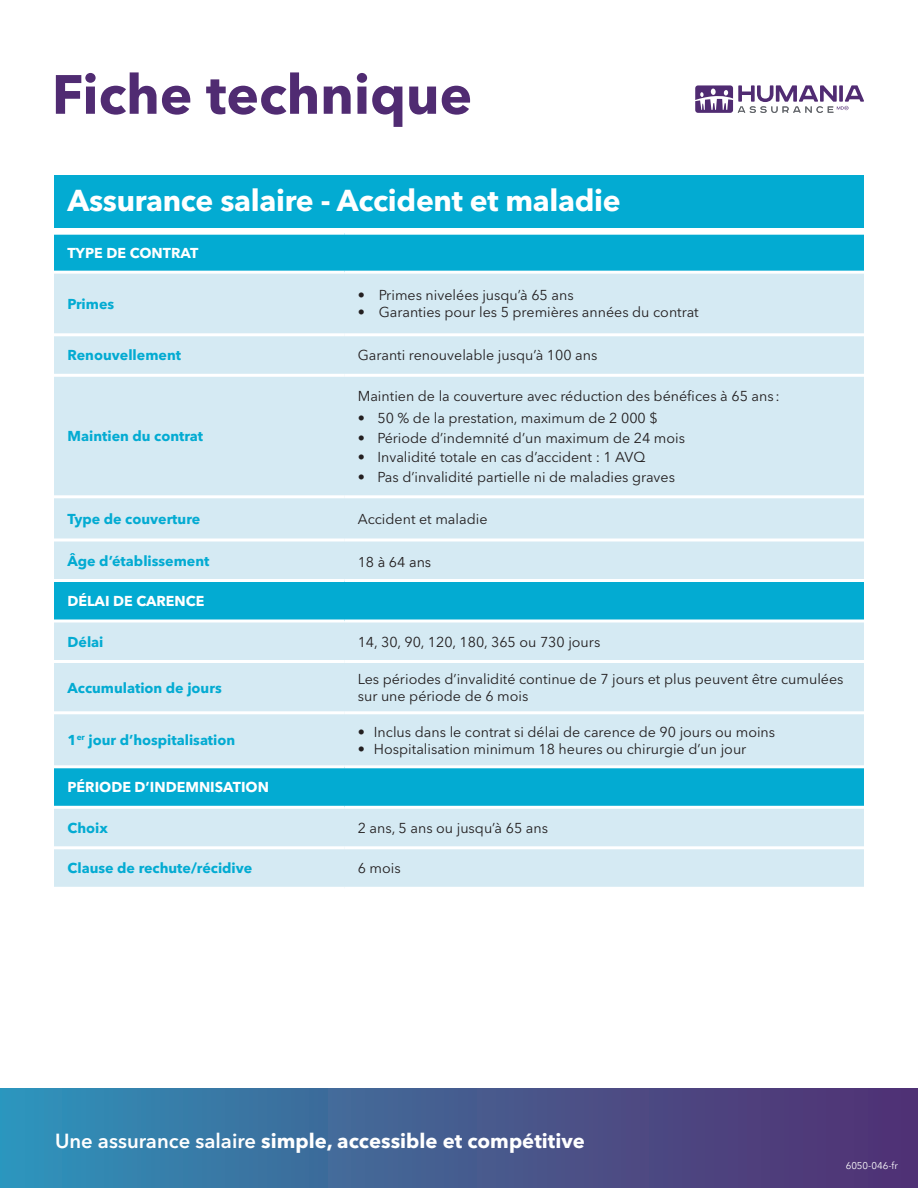
<style>
.page{position:relative;width:918px;height:1188px;background:#fff}
.page>*{position:absolute;margin:0;border:0;box-sizing:border-box;transform-origin:0 0}
.t1{font:700 54.75px "Avenir Next LT Pro";color:#502b72}
.t2{font:700 30px "Avenir Next LT Pro";letter-spacing:-.01em;color:#fff}
.t3{font:700 20.25px "Avenir Next LT Pro";color:#fff}
.t4{font:14.25px/17.1px "Avenir Next LT Pro";color:#231f20}
.t5{font:700 14.25px "Avenir Next LT Pro";color:#03abd2}
.t6{font:700 14.25px "Avenir Next LT Pro";color:#fff}
.t7{font:14.25px "Avenir Next LTW01";color:#231f20}
.t8{font:9.75px "Avenir Next LT Pro";color:#fff}
.s1{font-weight:600}
</style>
<div class="page">
<div style="left:0;top:1089px;width:918px;height:99px;background:linear-gradient(to right,#3191b7,#552c6e)"></div>
<svg style="left:695px;top:85px;width:169px;height:28px"></svg>
<div style="left:54px;top:175px;width:810px;height:53px;background:#03abd2"></div>
<div style="left:54px;top:235px;width:810px;height:36px;background:#03abd2"></div>
<div style="left:54px;top:274px;width:810px;height:59px;background:#d5eaf3"></div>
<svg style="left:54px;top:336px;width:810px;height:551px;background:#b7e1ee"></svg>
<hr style="left:54px;top:374px;width:290px;height:3px;background:#fff">
<hr style="left:344px;top:374px;width:520px;height:3px;background:#fff">
<hr style="left:54px;top:495px;width:290px;height:3px;background:#fff">
<hr style="left:344px;top:495px;width:520px;height:3px;background:#fff">
<hr style="left:54px;top:538px;width:290px;height:4px;background:#f4f9fc">
<svg style="left:344px;top:538px;width:520px;height:4px;fill:#f0f7fa"></svg>
<hr style="left:54px;top:579px;width:290px;height:3px;background:#fff">
<hr style="left:344px;top:579px;width:520px;height:3px;background:#fff">
<hr style="left:54px;top:620px;width:290px;height:2px;background:#fff">
<hr style="left:344px;top:620px;width:520px;height:2px;background:#fff">
<hr style="left:54px;top:660px;width:290px;height:3px;background:#fff">
<hr style="left:344px;top:660px;width:520px;height:3px;background:#fff">
<hr style="left:54px;top:711px;width:290px;height:3px;background:#fff">
<hr style="left:344px;top:711px;width:520px;height:3px;background:#fff">
<hr style="left:54px;top:765px;width:290px;height:3px;background:#fff">
<hr style="left:344px;top:765px;width:520px;height:3px;background:#fff">
<hr style="left:54px;top:806px;width:290px;height:3px;background:#fff">
<hr style="left:344px;top:806px;width:520px;height:3px;background:#fff">
<hr style="left:54px;top:846px;width:290px;height:3px;background:#fff">
<hr style="left:344px;top:846px;width:520px;height:3px;background:#fff">
<h1 class="t1" style="left:52px;top:61px;width:422px">Fiche technique</h1>
<h2 class="t2" style="left:68px;top:182px;width:555px">Assurance salaire - Accident et maladie</h2>
<p class="t6" style="left:68px;top:244px;width:132px">TYPE DE CONTRAT</p>
<p class="t5" style="left:68px;top:295px;width:48px">Primes</p>
<p class="t4" style="left:358px;top:287px;width:217px">• Primes nivelées jusqu’à 65 ans</p>
<p class="t4" style="left:358px;top:304px;width:343px">• Garanties pour les 5 premières années du contrat</p>
<p class="t5" style="left:68px;top:347px;width:115px">Renouvellement</p>
<p class="t4" style="left:358px;top:347px;width:241px">Garanti renouvelable jusqu’à 100 ans</p>
<p class="t5" style="left:68px;top:428px;width:137px">Maintien du contrat</p>
<p class="t4" style="left:358px;top:388px;width:424px">Maintien de la couverture avec réduction des bénéfices à 65 ans :</p>
<p class="t4" style="left:358px;top:409px;width:301px">• 50 % de la prestation, maximum de 2 000 $</p>
<p class="t4" style="left:358px;top:429px;width:329px">• Période d’indemnité d’un maximum de 24 mois</p>
<p class="t4" style="left:358px;top:448px;width:289px">• Invalidité totale en cas d’accident : 1 AVQ</p>
<p class="t4" style="left:358px;top:468px;width:319px">• Pas d’invalidité partielle ni de maladies graves</p>
<p class="t5" style="left:67px;top:510px;width:134px">Type de couverture</p>
<p class="t4" style="left:358px;top:510px;width:131px">Accident et maladie</p>
<p class="t5" style="left:67px;top:552px;width:144px">Âge d’établissement</p>
<p class="t7" style="left:358px;top:554px;width:75px">18 à 64 ans</p>
<p class="t6" style="left:67px;top:592px;width:138px">DÉLAI DE CARENCE</p>
<p class="t5" style="left:67px;top:633px;width:38px">Délai</p>
<p class="t4" style="left:358px;top:633px;width:244px">14, 30, 90, 120, 180, 365 ou 730 jours</p>
<p class="t5" style="left:67px;top:679px;width:156px">Accumulation de jours</p>
<p class="t4" style="left:358px;top:670px;width:487px">Les périodes d’invalidité continue de 7 jours et plus peuvent être cumulées sur une période de 6 mois</p>
<p class="t5" style="left:67px;top:731px;width:169px">1<sup>er</sup> jour d’hospitalisation</p>
<p class="t4" style="left:358px;top:723px;width:419px">• Inclus dans le contrat si délai de carence de 90 jours ou moins</p>
<p class="t4" style="left:358px;top:740px;width:390px">• Hospitalisation minimum 18 heures ou chirurgie d’un jour</p>
<p class="t6" style="left:68px;top:779px;width:203px">PÉRIODE D’INDEMNISATION</p>
<p class="t5" style="left:68px;top:819px;width:42px">Choix</p>
<p class="t4" style="left:358px;top:819px;width:192px">2 ans, 5 ans ou jusqu’à 65 ans</p>
<p class="t5" style="left:68px;top:860px;width:186px">Clause de rechute/récidive</p>
<p class="t4" style="left:358px;top:860px;width:45px">6 mois</p>
<h3 class="t3" style="left:55px;top:1128px;width:531px"><span class="s1">Une assurance salaire</span> simple, accessible et compétitive</h3>
<p class="t8" style="left:846px;top:1160px;width:54px">6050-046-fr</p>
</div>
